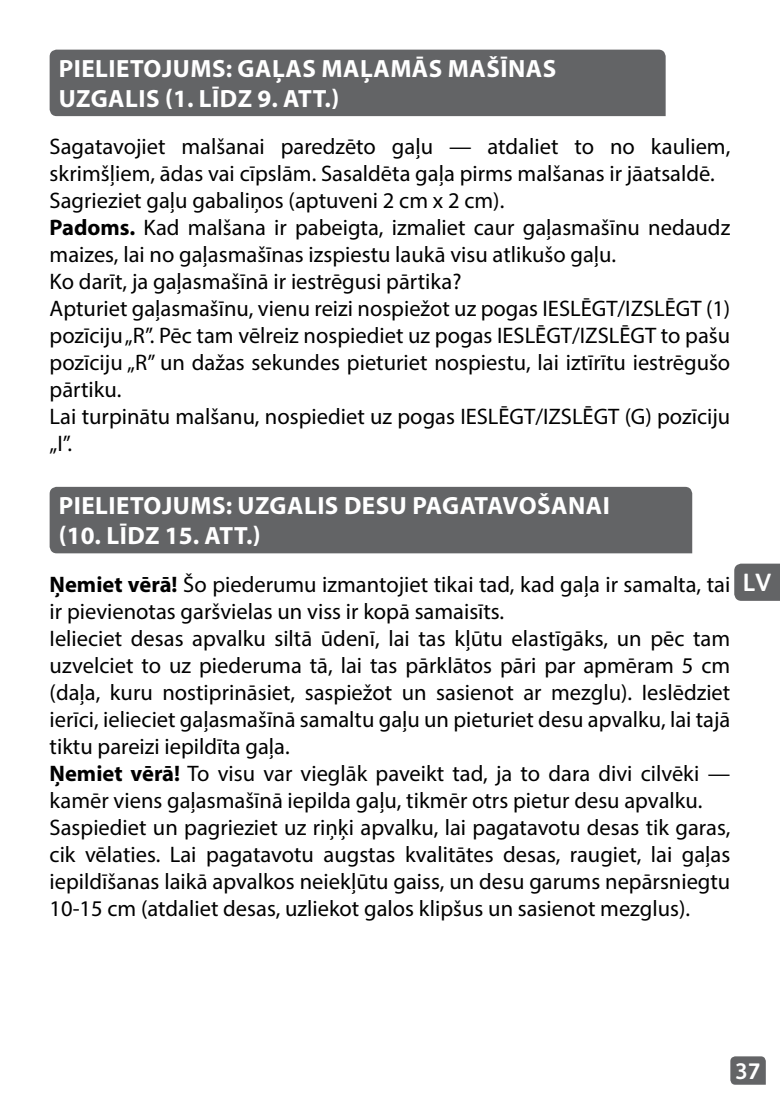
<style>
.page{position:relative;width:780px;height:1106px;background:#fff}
.page>*{position:absolute;margin:0;border:0;box-sizing:border-box;transform-origin:0 0}
.t1{font:700 25px/30px "Myriad Pro";letter-spacing:.02em;color:#fff}
.t2{font:700 25px "FS Albert";color:#fff}
.t3{font:22.5px/27px "Myriad Pro";color:#000}
.t4{font:700 22.5px "FS Albert";color:#fff}
.s1{font-weight:700}
</style>
<div class="page">
<svg style="left:730px;top:1056px;width:35px;height:28px"></svg>
<svg style="left:734px;top:563px;width:46px;height:38px;background:#68696b"></svg>
<div style="left:50px;top:487px;width:642px;height:66px;background:#636466"></div>
<div style="left:50px;top:50px;width:615px;height:66px;background:#636466"></div>
<p class="t1" style="left:59px;top:53px;width:499px">PIELIETOJUMS: GAĻAS MAĻAMĀS MAŠĪNAS<br>UZGALIS (1. LĪDZ 9. ATT.)</p>
<p class="t3" style="left:50px;top:133px;width:682px">Sagatavojiet malšanai paredzēto gaļu — atdaliet to no kauliem, skrimšļiem, ādas vai cīpslām. Sasaldēta gaļa pirms malšanas ir jāatsaldē.<br>Sagrieziet gaļu gabaliņos (aptuveni 2 cm x 2 cm).<br><span class="s1">Padoms.</span> Kad malšana ir pabeigta, izmaliet caur gaļasmašīnu nedaudz maizes, lai no gaļasmašīnas izspiestu laukā visu atlikušo gaļu.<br>Ko darīt, ja gaļasmašīnā ir iestrēgusi pārtika?<br>Apturiet gaļasmašīnu, vienu reizi nospiežot uz pogas IESLĒGT/IZSLĒGT (1) pozīciju „R”. Pēc tam vēlreiz nospiediet uz pogas IESLĒGT/IZSLĒGT to pašu pozīciju „R” un dažas sekundes pieturiet nospiestu, lai iztīrītu iestrēgušo pārtiku.<br>Lai turpinātu malšanu, nospiediet uz pogas IESLĒGT/IZSLĒGT (G) pozīciju „I”.</p>
<p class="t1" style="left:59px;top:490px;width:552px">PIELIETOJUMS: UZGALIS DESU PAGATAVOŠANAI (10. LĪDZ 15. ATT.)</p>
<p class="t3" style="left:50px;top:570px;width:682px"><span class="s1">Ņemiet vērā!</span> Šo piederumu izmantojiet tikai tad, kad gaļa ir samalta, tai ir pievienotas garšvielas un viss ir kopā samaisīts.<br>Ielieciet desas apvalku siltā ūdenī, lai tas kļūtu elastīgāks, un pēc tam uzvelciet to uz piederuma tā, lai tas pārklātos pāri par apmēram 5 cm (daļa, kuru nostiprināsiet, saspiežot un sasienot ar mezglu). Ieslēdziet ierīci, ielieciet gaļasmašīnā samaltu gaļu un pieturiet desu apvalku, lai tajā tiktu pareizi iepildīta gaļa.<br><span class="s1">Ņemiet vērā!</span> To visu var vieglāk paveikt tad, ja to dara divi cilvēki — kamēr viens gaļasmašīnā iepilda gaļu, tikmēr otrs pietur desu apvalku.<br>Saspiediet un pagrieziet uz riņķi apvalku, lai pagatavotu desas tik garas, cik vēlaties. Lai pagatavotu augstas kvalitātes desas, raugiet, lai gaļas iepildīšanas laikā apvalkos neiekļūtu gaiss, un desu garums nepārsniegtu 10-15 cm (atdaliet desas, uzliekot galos klipšus un sasienot mezglus).</p>
<p class="t2" style="left:742px;top:568px;width:30px">LV</p>
<p class="t4" style="left:735px;top:1057px;width:27px">37</p>
</div>
